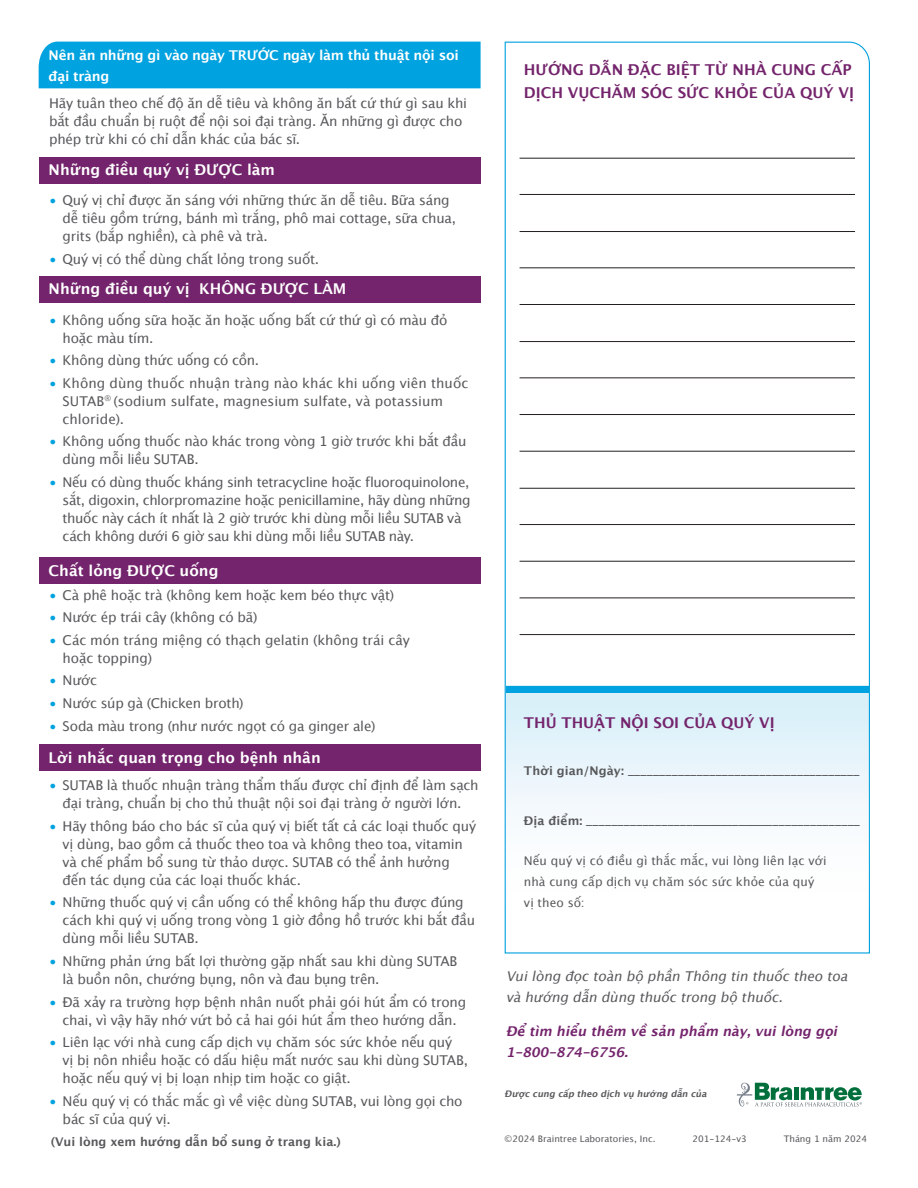
<style>
.page{position:relative;width:918px;height:1188px;background:#fff}
.page>*{position:absolute;margin:0;border:0;box-sizing:border-box;transform-origin:0 0}
.t1{font:700 16.65px "Lucida Grande";color:#fff}
.Bulleted_Copy{font:700 15px/22.5px "Lucida Grande";color:#74246c}
.t2{font:700 14.85px "Lucida Grande";color:#fff}
.t3{font:700 14.85px "Lucida Grande";color:#74246c}
.Bulleted_Copy-2{font:13.5px/18px "Lucida Grande";letter-spacing:-.015em;color:#57585a}
.t4{font:italic 13.5px/21px "Lucida Grande";color:#57585a}
.t5{font:700 13.5px/21px "Lucida Grande";letter-spacing:-.02em;color:#fff}
.t6{font:italic 700 13.5px/21px "Lucida Grande";color:#74246c}
.P1__Body_Copy{font:700 12px "Lucida Grande";color:#57585a}
.P1__Body_Copy-2{font:12px/21px "Lucida Grande";letter-spacing:.005em;color:#57585a}
.t7{font:9px "Lucida Grande";color:#57585a}
.t8{font:italic 700 9px "Lucida Grande";color:#57585a}
.s1{color:#00a2df}
</style>
<div class="page">
<svg style="left:504px;top:41px;width:366px;height:913px"></svg>
<div style="left:506px;top:685px;width:364px;height:222px;background:linear-gradient(to bottom,#d8eef9,#fff)"></div>
<div style="left:506px;top:686px;width:363px;height:7px;background:#00a2df"></div>
<hr style="left:520px;top:524px;width:335px;height:1px;background:#231f20">
<hr style="left:520px;top:488px;width:335px;height:1px;background:#231f20">
<hr style="left:520px;top:561px;width:335px;height:1px;background:#231f20">
<hr style="left:520px;top:598px;width:335px;height:1px;background:#231f20">
<hr style="left:520px;top:634px;width:335px;height:1px;background:#231f20">
<hr style="left:520px;top:378px;width:335px;height:1px;background:#231f20">
<hr style="left:520px;top:341px;width:335px;height:1px;background:#231f20">
<hr style="left:520px;top:414px;width:335px;height:1px;background:#231f20">
<hr style="left:520px;top:451px;width:335px;height:1px;background:#231f20">
<hr style="left:520px;top:268px;width:335px;height:1px;background:#231f20">
<hr style="left:520px;top:231px;width:335px;height:1px;background:#231f20">
<hr style="left:520px;top:304px;width:335px;height:1px;background:#231f20">
<hr style="left:520px;top:194px;width:335px;height:1px;background:#231f20">
<hr style="left:520px;top:158px;width:335px;height:1px;background:#231f20">
<div style="left:39px;top:42px;width:442px;height:46px;background:#00a2df"></div>
<div style="left:39px;top:157px;width:442px;height:26px;background:#74246c"></div>
<div style="left:39px;top:276px;width:442px;height:26px;background:#74246c"></div>
<svg style="left:737px;top:1083px;width:125px;height:24px"></svg>
<div style="left:39px;top:558px;width:442px;height:26px;background:#74246c"></div>
<div style="left:39px;top:745px;width:442px;height:26px;background:#74246c"></div>
<p class="t5" style="left:49px;top:45px;width:412px">Nên ăn những gì vào ngày TRƯỚC ngày làm thủ thuật nội soi đại tràng</p>
<p class="Bulleted_Copy-2" style="left:49px;top:95px;width:420px">Hãy tuân theo chế độ ăn dễ tiêu và không ăn bất cứ thứ gì sau khi bắt đầu chuẩn bị ruột để nội soi đại tràng. Ăn những gì được cho phép trừ khi có chỉ dẫn khác của bác sĩ.</p>
<p class="t2" style="left:49px;top:160px;width:228px">Những điều quý vị ĐƯỢC làm</p>
<p class="Bulleted_Copy-2" style="left:63px;top:192px;width:395px;text-indent:-14px"><span class="s1">•</span> Quý vị chỉ được ăn sáng với những thức ăn dễ tiêu. Bữa sáng dễ tiêu gồm trứng, bánh mì trắng, phô mai cottage, sữa chua, grits (bắp nghiền), cà phê và trà.</p>
<p class="Bulleted_Copy-2" style="left:49px;top:251px;width:272px"><span class="s1">•</span> Quý vị có thể dùng chất lỏng trong suốt.</p>
<p class="t2" style="left:49px;top:279px;width:299px">Những điều quý vị KHÔNG ĐƯỢC LÀM</p>
<p class="Bulleted_Copy-2" style="left:63px;top:312px;width:386px;text-indent:-14px"><span class="s1">•</span> Không uống sữa hoặc ăn hoặc uống bất cứ thứ gì có màu đỏ hoặc màu tím.</p>
<p class="Bulleted_Copy-2" style="left:49px;top:352px;width:212px"><span class="s1">•</span> Không dùng thức uống có cồn.</p>
<p class="Bulleted_Copy-2" style="left:63px;top:375px;width:407px;text-indent:-14px"><span class="s1">•</span> Không dùng thuốc nhuận tràng nào khác khi uống viên thuốc<br>SUTAB<sup>®</sup> (sodium sulfate, magnesium sulfate, và potassium chloride).</p>
<p class="Bulleted_Copy-2" style="left:63px;top:433px;width:405px;text-indent:-14px"><span class="s1">•</span> Không uống thuốc nào khác trong vòng 1 giờ trước khi bắt đầu dùng mỗi liều SUTAB.</p>
<p class="Bulleted_Copy-2" style="left:63px;top:474px;width:409px;text-indent:-14px"><span class="s1">•</span> Nếu có dùng thuốc kháng sinh tetracycline hoặc fluoroquinolone, sắt, digoxin, chlorpromazine hoặc penicillamine, hãy dùng những thuốc này cách ít nhất là 2 giờ trước khi dùng mỗi liều SUTAB và cách không dưới 6 giờ sau khi dùng mỗi liều SUTAB này.</p>
<p class="t1" style="left:49px;top:560px;width:224px">Các chất lỏng ĐƯỢC uống</p>
<p class="Bulleted_Copy-2" style="left:49px;top:586px;width:347px"><span class="s1">•</span> Cà phê hoặc trà (không kem hoặc kem béo thực vật)</p>
<p class="Bulleted_Copy-2" style="left:49px;top:609px;width:210px"><span class="s1">•</span> Nước ép trái cây (không có bã)</p>
<p class="Bulleted_Copy-2" style="left:63px;top:632px;width:349px;text-indent:-14px"><span class="s1">•</span> Các món tráng miệng có thạch gelatin (không trái cây hoặc topping)</p>
<p class="Bulleted_Copy-2" style="left:49px;top:672px;width:50px"><span class="s1">•</span> Nước</p>
<p class="Bulleted_Copy-2" style="left:49px;top:695px;width:196px"><span class="s1">•</span> Nước súp gà (Chicken broth)</p>
<p class="Bulleted_Copy-2" style="left:49px;top:717px;width:328px"><span class="s1">•</span> Soda màu trong (như nước ngọt có ga ginger ale)</p>
<p class="t2" style="left:49px;top:560px;width:171px">Chất lỏng ĐƯỢC uống</p>
<p class="t2" style="left:49px;top:748px;width:274px">Lời nhắc quan trọng cho bệnh nhân</p>
<p class="t1" style="left:49px;top:747px;width:224px">Các chất lỏng ĐƯỢC uống</p>
<p class="Bulleted_Copy-2" style="left:49px;top:777px;width:431px;text-align:center"><span class="s1">•</span> SUTAB là thuốc nhuận tràng thẩm thấu được chỉ định để làm sạch đại tràng, chuẩn bị cho thủ thuật nội soi đại tràng ở người lớn.</p>
<p class="Bulleted_Copy-2" style="left:63px;top:818px;width:415px;text-indent:-14px"><span class="s1">•</span> Hãy thông báo cho bác sĩ của quý vị biết tất cả các loại thuốc quý vị dùng, bao gồm cả thuốc theo toa và không theo toa, vitamin và chế phẩm bổ sung từ thảo dược. SUTAB có thể ảnh hưởng đến tác dụng của các loại thuốc khác.</p>
<p class="Bulleted_Copy-2" style="left:63px;top:894px;width:414px;text-indent:-14px"><span class="s1">•</span> Những thuốc quý vị cần uống có thể không hấp thu được đúng cách khi quý vị uống trong vòng 1 giờ đồng hồ trước khi bắt đầu dùng mỗi liều SUTAB.</p>
<p class="Bulleted_Copy-2" style="left:63px;top:953px;width:396px;text-indent:-14px"><span class="s1">•</span> Những phản ứng bất lợi thường gặp nhất sau khi dùng SUTAB là buồn nôn, chướng bụng, nôn và đau bụng trên.</p>
<p class="Bulleted_Copy-2" style="left:49px;top:993px;width:419px;text-align:center"><span class="s1">•</span> Đã xảy ra trường hợp bệnh nhân nuốt phải gói hút ẩm có trong chai, vì vậy hãy nhớ vứt bỏ cả hai gói hút ẩm theo hướng dẫn.</p>
<p class="Bulleted_Copy-2" style="left:63px;top:1034px;width:407px;text-indent:-14px"><span class="s1">•</span> Liên lạc với nhà cung cấp dịch vụ chăm sóc sức khỏe nếu quý<br>vị bị nôn nhiều hoặc có dấu hiệu mất nước sau khi dùng SUTAB, hoặc nếu quý vị bị loạn nhịp tim hoặc co giật.</p>
<p class="Bulleted_Copy-2" style="left:63px;top:1093px;width:401px;text-indent:-14px"><span class="s1">•</span> Nếu quý vị có thắc mắc gì về việc dùng SUTAB, vui lòng gọi cho bác sĩ của quý vị.</p>
<p class="P1__Body_Copy" style="left:51px;top:1133px;width:292px">(Vui lòng xem hướng dẫn bổ sung ở trang kia.)</p>
<p class="Bulleted_Copy" style="left:524px;top:59px;width:332px">HƯỚNG DẪN ĐẶC BIỆT TỪ NHÀ CUNG CẤP<br>DỊCH VỤCHĂM SÓC SỨC KHỎE CỦA QUÝ VỊ</p>
<p class="t3" style="left:524px;top:713px;width:252px">THỦ THUẬT NỘI SOI CỦA QUÝ VỊ</p>
<p class="P1__Body_Copy" style="left:524px;top:763px;width:337px">Thời gian/Ngày: _____________________________________</p>
<p class="P1__Body_Copy" style="left:524px;top:813px;width:338px">Địa điểm: _____________________________________________</p>
<p class="P1__Body_Copy-2" style="left:524px;top:851px;width:304px">Nếu quý vị có điều gì thắc mắc, vui lòng liên lạc với nhà cung cấp dịch vụ chăm sóc sức khỏe của quý vị theo số:</p>
<p class="t4" style="left:506px;top:967px;width:346px">Vuilòng đọc toàn bộ phần Thông tin thuốc theo toa và hướng dẫn dùng thuốc trong bộ thuốc.</p>
<p class="t6" style="left:506px;top:1021px;width:336px">Để tìm hiểu thêm về sản phẩm này, vui lòng gọi<br>1-800-874-6756.</p>
<p class="t8" style="left:505px;top:1088px;width:206px">Được cung cấp theo dịch vụ hướng dẫn của</p>
<p class="t7" style="left:505px;top:1132px;width:152px">©2024 Braintree Laboratories, Inc.</p>
<p class="t7" style="left:693px;top:1132px;width:56px">201-124-v3</p>
<p class="t7" style="left:784px;top:1132px;width:85px">Tháng 1 năm 2024</p>
</div>
